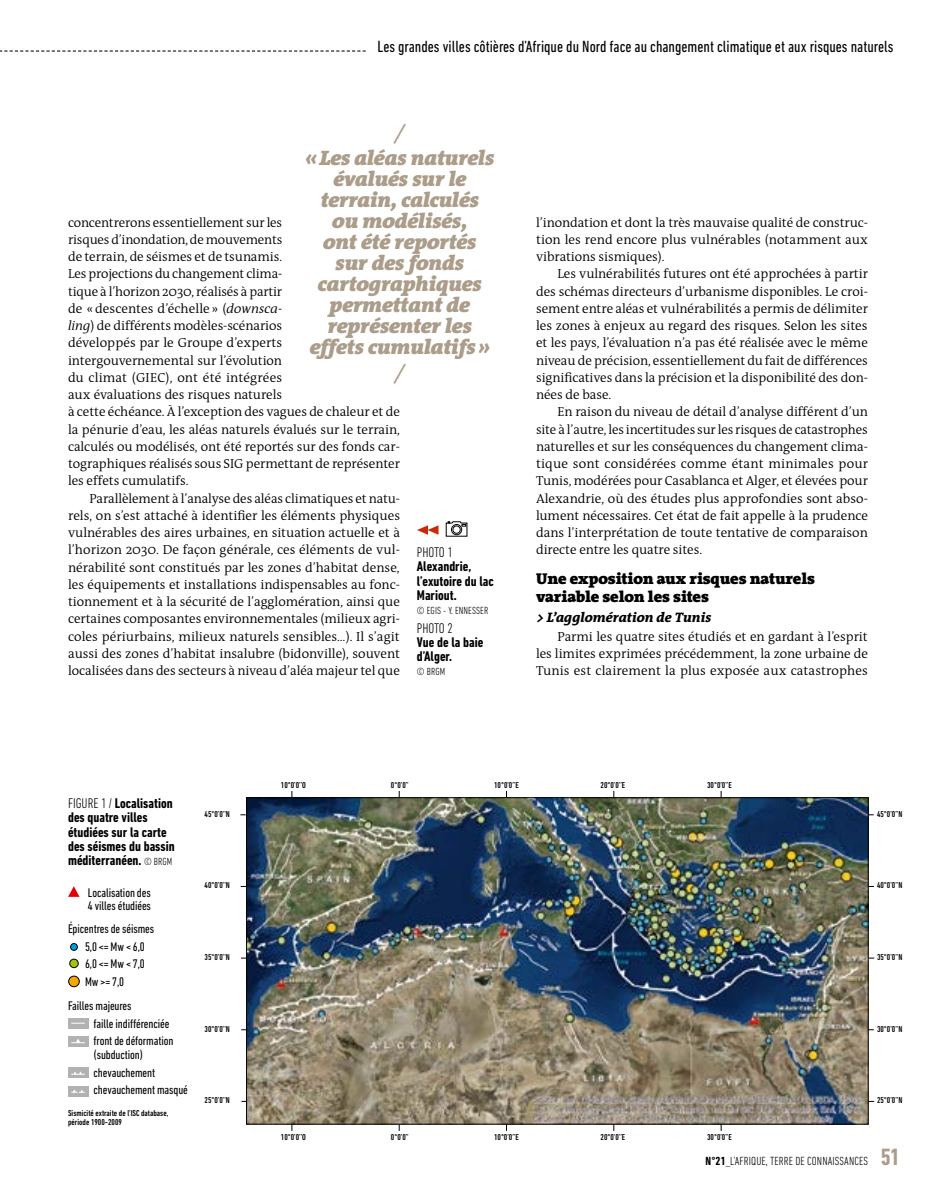
<style>
.page{position:relative;width:936px;height:1191px;background:#fff}
.page>*{position:absolute;margin:0;border:0;box-sizing:border-box;transform-origin:0 0}
.t1{font:italic 900 21px/21px "The Antiqua B9 i";letter-spacing:-.01em;color:#ab9d8a;text-align:center}
.t2{font:italic 600 21px "The Antiqua B6 i";color:#ab9d8a}
.t3{font:condensed 16.5px "DIN Next LT Pro";color:#000}
.t4{font:900 15.75px/17.2px "The Antiqua B9";letter-spacing:-.005em;color:#000}
.t5{font:700 condensed 14.25px/14.2px "DIN Next LT Pro";color:#000}
.t6{font:300 condensed 14.25px "DIN Next LT Pro";letter-spacing:-.01em;color:#000}
.t7{font:italic 800 13.8px "The Antiqua B8 i";color:#000}
.t8{font:300 13.2px/17.2px "The Antiqua B4";letter-spacing:-.005em;color:#000;text-align:justify}
.t9{font:condensed 12.75px/17.7px "DIN Next LT Pro";letter-spacing:-.01em;color:#000}
.t10{font:300 condensed 12px "DIN Next LT Pro";letter-spacing:.01em;color:#000}
.t11{font:300 condensed 10.5px "DIN Next LT Pro";letter-spacing:.01em;color:#000}
.t12{font:500 condensed 8.7px/9.3px "DIN Next LT Pro";color:#000}
.s1{font-family:"The Antiqua B4 i";font-style:italic}
.s2{font-weight:300}
.s3{font-weight:300;font-size:10.5px}
.s4{font-weight:700}
.s5{font-weight:700;font-size:24px;color:#ab9d8a}
</style>
<div class="page">
<svg style="left:0;top:50px;width:365px;height:2px"></svg>
<img style="left:248px;top:799px;width:618px;height:323px">
<div style="left:68px;top:1017px;width:20px;height:11px;background:#b1b2b3"></div>
<svg style="left:68px;top:1036px;width:20px;height:10px"></svg>
<div style="left:68px;top:1085px;width:20px;height:11px;background:#b1b2b3"></div>
<svg style="left:68px;top:886px;width:12px;height:11px"></svg>
<div style="left:71px;top:943px;width:6px;height:7px;background:#009ee3;border-radius:50%"></div>
<div style="left:70px;top:943px;width:8px;height:7px;border:1px solid #000;border-radius:50%"></div>
<div style="left:70px;top:959px;width:8px;height:8px;background:#a2c510;border-radius:50%"></div>
<div style="left:69px;top:958px;width:10px;height:10px;border:1px solid #000;border-radius:50%"></div>
<div style="left:69px;top:976px;width:10px;height:10px;background:#f7a500;border-radius:50%"></div>
<div style="left:68px;top:975px;width:12px;height:12px;border:1px solid #000;border-radius:50%"></div>
<svg style="left:71px;top:1022px;width:14px;height:1px"></svg>
<svg style="left:71px;top:1038px;width:14px;height:5px"></svg>
<div style="left:68px;top:1067px;width:20px;height:11px;background:#b1b2b3"></div>
<svg style="left:71px;top:1071px;width:14px;height:3px"></svg>
<svg style="left:71px;top:1089px;width:14px;height:3px"></svg>
<svg style="left:417px;top:525px;width:21px;height:10px"></svg>
<svg style="left:445px;top:521px;width:22px;height:16px"></svg>
<p class="t3" style="left:377px;top:37px;width:517px">Les grandes villes côtières d’Afrique du Nord face au changement climatique et aux risques naturels</p>
<h1 class="t2" style="left:395px;top:122px;width:11px">/</h1>
<h1 class="t1" style="left:305px;top:149px;width:190px">« Les aléas naturels évalués sur le terrain, calculés ou modélisés,<br>ont été reportés sur des fonds cartographiques permettant de représenter les effets cumulatifs »</h1>
<h1 class="t2" style="left:395px;top:361px;width:11px">/</h1>
<p class="t8" style="left:68px;top:214px;width:333px;text-align:left">concentrerons essentiellement sur les<br>risques d’inondation, de mouvements<br>de terrain, de séismes et de tsunamis.<br>Les projections du changement clima-<br>tique à l’horizon 2030, réalisés à partir<br>de «descentes d’échelle» (<span class="s1">downsca-<br>ling</span>) de différents modèles-scénarios<br>développés par le Groupe d’experts intergouvernemental sur l’évolution<br>du climat (GIEC), ont été intégrées<br>aux évaluations des risques naturels<br>à cette échéance. À l’exception des vagues de chaleur et de la pénurie d’eau, les aléas naturels évalués sur le terrain, calculés ou modélisés, ont été reportés sur des fonds car&shy;tographiques réalisés sous SIG permettant de représenter les effets cumulatifs.</p>
<p class="t8" style="left:68px;top:490px;width:333px;text-indent:21px">Parallèlement à l’analyse des aléas climatiques et natu&shy;rels, on s’est attaché à identifier les éléments physiques vulnérables des aires urbaines, en situation actuelle et à l’horizon 2030. De façon générale, ces éléments de vul&shy;nérabilité sont constitués par les zones d’habitat dense, les équipements et installations indispensables au fonc&shy;tionnement et à la sécurité de l’agglomération, ainsi que certaines composantes environnementales (milieux agri&shy;coles périurbains, milieux naturels sensibles…). Il s’agit aussi des zones d’habitat insalubre (bidonville), souvent localisées dans des secteurs à niveau d’aléa majeur tel que</p>
<p class="t6" style="left:417px;top:544px;width:37px">PHOTO 1</p>
<p class="t5" style="left:417px;top:559px;width:78px">Alexandrie, l’exutoire du lac<br>Mariout.</p>
<p class="t11" style="left:417px;top:604px;width:73px">© EGIS - Y. ENNESSER</p>
<p class="t6" style="left:417px;top:619px;width:37px">PHOTO 2</p>
<p class="t5" style="left:417px;top:635px;width:68px">Vue de la baie d’Alger.</p>
<p class="t11" style="left:417px;top:665px;width:30px">© BRGM</p>
<p class="t8" style="left:536px;top:214px;width:333px">l’inondation et dont la très mauvaise qualité de construc&shy;tion les rend encore plus vulnérables (notamment aux vibrations sismiques).</p>
<p class="t8" style="left:536px;top:266px;width:333px;text-indent:21px">Les vulnérabilités futures ont été approchées à partir des schémas directeurs d’urbanisme disponibles. Le croi&shy;sement entre aléas et vulnérabilités a permis de délimiter les zones à enjeux au regard des risques. Selon les sites et les pays, l’évaluation n’a pas été réalisée avec le même niveau de précision, essentiellement du fait de différences significatives dans la précision et la disponibilité des don&shy;nées de base.</p>
<p class="t8" style="left:536px;top:404px;width:333px;text-indent:21px">En raison du niveau de détail d’analyse différent d’un site à l’autre, les incertitudes sur les risques de catastrophes naturelles et sur les conséquences du changement clima&shy;tique sont considérées comme étant minimales pour Tunis, modérées pour Casablanca et Alger, et élevées pour Alexandrie, où des études plus approfondies sont abso&shy;lument nécessaires. Cet état de fait appelle à la prudence dans l’interprétation de toute tentative de comparaison directe entre les quatre sites.</p>
<p class="t4" style="left:536px;top:571px;width:280px">Une exposition aux risques naturels variable selon les sites</p>
<p class="t7" style="left:536px;top:610px;width:177px">&gt; L’agglomération de Tunis</p>
<p class="t8" style="left:536px;top:628px;width:333px;text-indent:21px">Parmi les quatre sites étudiés et en gardant à l’esprit les limites exprimées précédemment, la zone urbaine de Tunis est clairement la plus exposée aux catastrophes</p>
<p class="t5" style="left:68px;top:796px;width:108px"><span class="s2">FIGURE 1 /</span> Localisation des quatre villes étudiées sur la carte des séismes du bassin méditerranéen. <span class="s3">© BRGM</span></p>
<p class="t9" style="left:88px;top:885px;width:65px;line-height:13.5px">Localisation des<br>4 villes étudiées</p>
<p class="t9" style="left:85px;top:919px;width:71px;text-indent:-17px">Épicentres de séismes<br>5,0 &lt;= Mw &lt; 6,0<br>6,0 &lt;= Mw &lt; 7,0<br>Mw &gt;= 7,0</p>
<p class="t9" style="left:94px;top:996px;width:81px;text-indent:-26px">Failles majeures<br>faille indifférenciée front de déformation</p>
<p class="t9" style="left:94px;top:1045px;width:96px">(subduction) chevauchement chevauchement masqué</p>
<p class="t12" style="left:68px;top:1108px;width:102px">Sismicité extraite de l’ISC database, période 1900-2009</p>
<p class="t12" style="left:204px;top:809px;width:27px">45°0’0’’N</p>
<p class="t12" style="left:204px;top:881px;width:27px">40°0’0’’N</p>
<p class="t12" style="left:204px;top:952px;width:27px">35°0’0’’N</p>
<p class="t12" style="left:204px;top:1024px;width:27px">30°0’0’’N</p>
<p class="t12" style="left:204px;top:1095px;width:27px">25°0’0’’N</p>
<p class="t12" style="left:281px;top:780px;width:26px">10°0’0’’O</p>
<p class="t12" style="left:391px;top:780px;width:19px">0°0’0’’</p>
<p class="t12" style="left:494px;top:780px;width:26px">10°0’0’’E</p>
<p class="t12" style="left:600px;top:780px;width:26px">20°0’0’’E</p>
<p class="t12" style="left:707px;top:780px;width:26px">30°0’0’’E</p>
<p class="t12" style="left:281px;top:1132px;width:26px">10°0’0’’O</p>
<p class="t12" style="left:391px;top:1132px;width:19px">0°0’0’’</p>
<p class="t12" style="left:494px;top:1132px;width:26px">10°0’0’’E</p>
<p class="t12" style="left:600px;top:1132px;width:26px">20°0’0’’E</p>
<p class="t12" style="left:707px;top:1132px;width:26px">30°0’0’’E</p>
<p class="t12" style="left:877px;top:809px;width:27px">45°0’0’’N</p>
<p class="t12" style="left:877px;top:880px;width:27px">40°0’0’’N</p>
<p class="t12" style="left:877px;top:952px;width:27px">35°0’0’’N</p>
<p class="t12" style="left:877px;top:1024px;width:27px">30°0’0’’N</p>
<p class="t12" style="left:877px;top:1095px;width:27px">25°0’0’’N</p>
<p class="t10" style="left:705px;top:1154px;width:196px"><span class="s4">N°21</span>_L’AFRIQUE, TERRE DE CONNAISSANCES <span class="s5">51</span></p>
</div>
